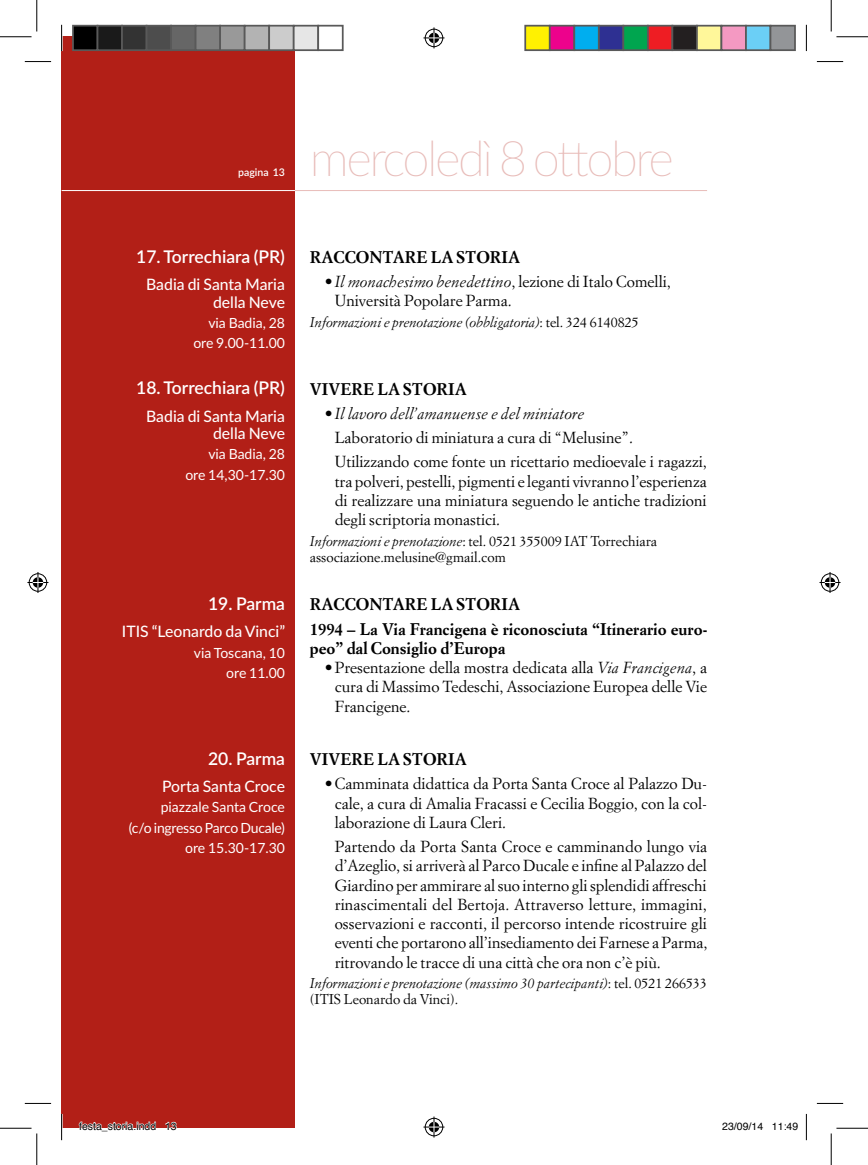
<style>
.page{position:relative;width:868px;height:1165px;background:#fff}
.page>*{position:absolute;margin:0;border:0;box-sizing:border-box;transform-origin:0 0}
.t1{font:100 49px "Lato";letter-spacing:-.05em;color:#e8bcb9}
.t2{font:600 17.5px "Lato";color:#fff}
.t3{font:700 16.62px/24.2px "Simoncini Garamond Std";color:#000}
.t4{font:15.75px/19.2px "Simoncini Garamond Std";color:#000;text-align:justify}
.t5{font:500 15.75px/17.3px "Lato";color:#fff;text-align:right}
.t6{font:italic 14px/15.8px "Simoncini Garamond Std";letter-spacing:-.01em;color:#000}
.t7{font:14px/20.3px "Lato";color:#fff;text-align:right}
.t8{font:14px/15.8px "Simoncini Garamond Std";color:#000}
.t9{font:10.5px "Helvetica";color:#000}
.t10{font:600 10.5px "Lato";color:#fff}
.s1{font-style:italic}
.s2{font-style:normal}
</style>
<div class="page">
<div style="left:62px;top:37px;width:233px;height:1091px;background:#b21f17"></div>
<hr style="left:62px;top:190px;width:233px;height:1px;background:#fff">
<hr style="left:295px;top:190px;width:411px;height:1px;background:#e8bcb9">
<hr style="left:60px;top:25px;width:3px;height:26px;background:#fff">
<hr style="left:60px;top:1114px;width:3px;height:26px;background:#fff">
<svg style="left:25px;top:61px;width:26px;height:1px"></svg>
<svg style="left:816px;top:61px;width:26px;height:1px"></svg>
<svg style="left:25px;top:1103px;width:26px;height:1px"></svg>
<svg style="left:816px;top:1103px;width:26px;height:1px"></svg>
<svg style="left:61px;top:25px;width:1px;height:26px"></svg>
<svg style="left:61px;top:1114px;width:1px;height:26px"></svg>
<svg style="left:805px;top:25px;width:1px;height:26px"></svg>
<svg style="left:805px;top:1114px;width:1px;height:26px"></svg>
<hr style="left:0;top:36px;width:32px;height:1px;background:#000">
<hr style="left:836px;top:36px;width:31px;height:1px;background:#000">
<hr style="left:0;top:1128px;width:32px;height:1px;background:#000">
<hr style="left:836px;top:1128px;width:31px;height:1px;background:#000">
<hr style="left:36px;top:0;width:1px;height:32px;background:#000">
<hr style="left:36px;top:1133px;width:1px;height:32px;background:#000">
<hr style="left:830px;top:0;width:1px;height:32px;background:#000">
<hr style="left:830px;top:1133px;width:1px;height:32px;background:#000">
<svg style="left:423px;top:27px;width:21px;height:21px"></svg>
<svg style="left:423px;top:1116px;width:21px;height:21px"></svg>
<svg style="left:27px;top:572px;width:21px;height:21px"></svg>
<svg style="left:819px;top:572px;width:21px;height:21px"></svg>
<div style="left:73px;top:26px;width:24px;height:24px;background:#000"></div>
<div style="left:72px;top:25px;width:26px;height:26px;border:2px solid #595959"></div>
<div style="left:97px;top:26px;width:25px;height:24px;background:#1a1a1a"></div>
<div style="left:97px;top:25px;width:26px;height:26px;border:2px solid #595959"></div>
<div style="left:122px;top:26px;width:24px;height:24px;background:#333"></div>
<div style="left:121px;top:25px;width:26px;height:26px;border:2px solid #595959"></div>
<div style="left:146px;top:26px;width:25px;height:24px;background:#4d4d4d"></div>
<div style="left:146px;top:25px;width:26px;height:26px;border:2px solid #595959"></div>
<div style="left:171px;top:26px;width:24px;height:24px;background:#666"></div>
<div style="left:170px;top:25px;width:26px;height:26px;border:2px solid #595959"></div>
<div style="left:195px;top:26px;width:25px;height:24px;background:#808080"></div>
<div style="left:195px;top:25px;width:26px;height:26px;border:2px solid #595959"></div>
<div style="left:220px;top:26px;width:24px;height:24px;background:#999"></div>
<div style="left:219px;top:25px;width:26px;height:26px;border:2px solid #595959"></div>
<div style="left:244px;top:26px;width:25px;height:24px;background:#b3b3b3"></div>
<div style="left:244px;top:25px;width:26px;height:26px;border:2px solid #595959"></div>
<div style="left:269px;top:26px;width:24px;height:24px;background:#ccc"></div>
<div style="left:268px;top:25px;width:26px;height:26px;border:2px solid #595959"></div>
<div style="left:293px;top:26px;width:25px;height:24px;background:#e6e6e6"></div>
<div style="left:293px;top:25px;width:26px;height:26px;border:2px solid #595959"></div>
<div style="left:317px;top:25px;width:26px;height:26px;border:2px solid #595959"></div>
<div style="left:525px;top:26px;width:24px;height:24px;background:#fff101"></div>
<div style="left:524px;top:25px;width:26px;height:26px;border:2px solid #595959"></div>
<div style="left:549px;top:26px;width:25px;height:24px;background:#ed028c"></div>
<div style="left:548px;top:25px;width:27px;height:26px;border:2px solid #595959"></div>
<div style="left:574px;top:26px;width:24px;height:24px;background:#00aeef"></div>
<div style="left:573px;top:25px;width:26px;height:26px;border:2px solid #595959"></div>
<div style="left:598px;top:26px;width:25px;height:24px;background:#2e3092"></div>
<div style="left:597px;top:25px;width:27px;height:26px;border:2px solid #595959"></div>
<div style="left:623px;top:26px;width:24px;height:24px;background:#00a54f"></div>
<div style="left:622px;top:25px;width:26px;height:26px;border:2px solid #595959"></div>
<div style="left:647px;top:26px;width:25px;height:24px;background:#ee1d23"></div>
<div style="left:646px;top:25px;width:27px;height:26px;border:2px solid #595959"></div>
<div style="left:672px;top:26px;width:24px;height:24px;background:#231f20"></div>
<div style="left:671px;top:25px;width:26px;height:26px;border:2px solid #595959"></div>
<div style="left:696px;top:26px;width:25px;height:24px;background:#fff79a"></div>
<div style="left:695px;top:25px;width:27px;height:26px;border:2px solid #595959"></div>
<div style="left:721px;top:26px;width:24px;height:24px;background:#f499c2"></div>
<div style="left:720px;top:25px;width:26px;height:26px;border:2px solid #595959"></div>
<div style="left:745px;top:26px;width:25px;height:24px;background:#6bcff6"></div>
<div style="left:744px;top:25px;width:27px;height:26px;border:2px solid #595959"></div>
<div style="left:770px;top:26px;width:24px;height:24px;background:#939598"></div>
<div style="left:769px;top:25px;width:26px;height:26px;border:2px solid #595959"></div>
<svg style="left:78px;top:1121px;width:78px;height:7px"></svg>
<svg style="left:165px;top:1121px;width:12px;height:7px"></svg>
<p class="t10" style="left:238px;top:164px;width:48px">pagina 13</p>
<h1 class="t1" style="left:310px;top:125px;width:365px">mercoledì 8 ottobre</h1>
<p class="t2" style="left:136px;top:244px;width:150px">17. Torrechiara (PR)</p>
<p class="t5" style="left:146px;top:275px;width:140px">Badia di Santa Maria della Neve</p>
<p class="t7" style="left:193px;top:312px;width:93px">via Badia, 28 ore 9.00-11.00</p>
<p class="t2" style="left:136px;top:375px;width:150px">18. Torrechiara (PR)</p>
<p class="t5" style="left:146px;top:407px;width:140px">Badia di Santa Maria della Neve</p>
<p class="t7" style="left:185px;top:443px;width:101px">via Badia, 28 ore 14,30-17.30</p>
<p class="t2" style="left:208px;top:591px;width:78px">19. Parma</p>
<p class="t5" style="left:122px;top:622px;width:165px">ITIS “Leonardo da Vinci”</p>
<p class="t7" style="left:194px;top:642px;width:93px">via Toscana, 10 ore 11.00</p>
<p class="t2" style="left:208px;top:745px;width:78px">20. Parma</p>
<p class="t5" style="left:162px;top:777px;width:124px">Porta Santa Croce</p>
<p class="t7" style="left:129px;top:796px;width:157px">piazzale Santa Croce<br>(c/o ingresso Parco Ducale) ore 15.30-17.30</p>
<p class="t3" style="left:310px;top:245px;width:212px">RACCONTARE LA STORIA</p>
<p class="t4" style="left:334px;top:272px;width:337px;text-indent:-10px">• <span class="s1">Il monachesimo benedettino</span>, lezione di Italo Comelli,<br>Università Popolare Parma.</p>
<p class="t6" style="left:310px;top:314px;width:330px">Informazioni e prenotazione (obbligatoria)<span class="s2">: tel. 324 6140825</span></p>
<p class="t3" style="left:310px;top:377px;width:158px">VIVERE LA STORIA</p>
<p class="t4" style="left:334px;top:401px;width:373px;line-height:24.2px;text-align:left;text-indent:-10px">• <span class="s1">Il lavoro dell’amanuense e del miniatore<br></span>Laboratorio di miniatura a cura di “Melusine”.<br>Utilizzando come fonte un ricettario medioevale i ragazzi,</p>
<p class="t4" style="left:334px;top:471px;width:373px">tra polveri, pestelli, pigmenti e leganti vivranno l’esperienza di realizzare una miniatura seguendo le antiche tradizioni degli scriptoria monastici.</p>
<p class="t8" style="left:310px;top:533px;width:348px"><span class="s1">Informazioni e prenotazione</span>: tel. 0521 355009 IAT Torrechiara associazione.melusine@gmail.com</p>
<p class="t3" style="left:310px;top:593px;width:399px">RACCONTARE LA STORIA<br>1994 – La Via Francigena è riconosciuta “Itinerario euro-</p>
<p class="t3" style="left:310px;top:636px;width:197px">peo” dal Consiglio d’Europa</p>
<p class="t4" style="left:334px;top:657px;width:374px;text-indent:-10px">• Presentazione della mostra dedicata alla <span class="s1">Via Francigena</span>, a cura di Massimo Tedeschi, Associazione Europea delle Vie Francigene.</p>
<p class="t3" style="left:310px;top:748px;width:158px">VIVERE LA STORIA</p>
<p class="t4" style="left:334px;top:774px;width:374px;text-indent:-10px">• Camminata didattica da Porta Santa Croce al Palazzo Du&shy;cale, a cura di Amalia Fracassi e Cecilia Boggio, con la col&shy;laborazione di Laura Cleri.</p>
<p class="t4" style="left:334px;top:837px;width:374px">Partendo da Porta Santa Croce e camminando lungo via d’Azeglio, si arriverà al Parco Ducale e infine al Palazzo del Giardino per ammirare al suo interno gli splendidi affreschi rinascimentali del Bertoja. Attraverso letture, immagini, osservazioni e racconti, il percorso intende ricostruire gli eventi che portarono all’insediamento dei Farnese a Parma, ritrovando le tracce di una città che ora non c’è più.</p>
<p class="t6" style="left:310px;top:975px;width:398px">Informazioni e prenotazione (massimo 30 partecipanti)<span class="s2">: tel. 0521 266533 (ITIS Leonardo da Vinci).</span></p>
<p class="t9" style="left:79px;top:1118px;width:99px">festa_storia.indd 13</p>
<p class="t9" style="left:722px;top:1118px;width:77px">23/09/14 11:49</p>
</div>
